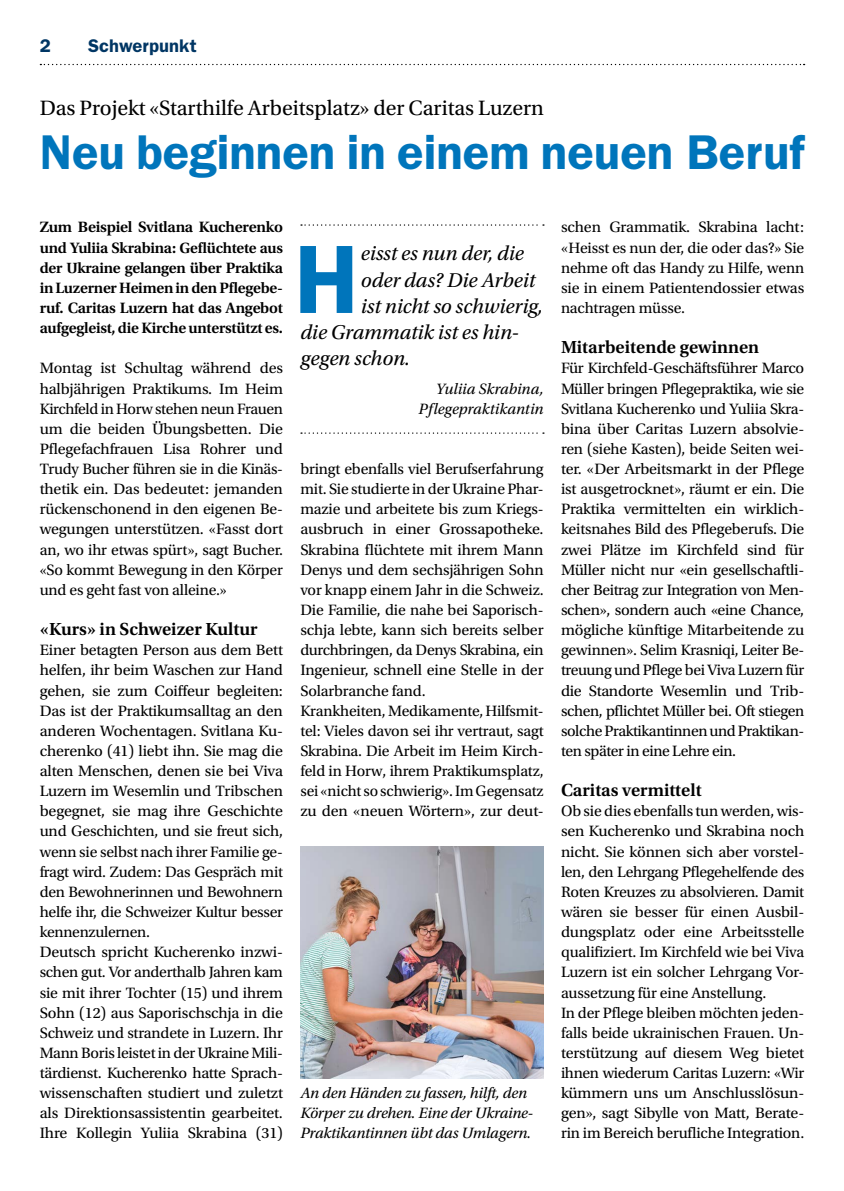
<style>
.page{position:relative;width:844px;height:1191px;background:#fff}
.page>*{position:absolute;margin:0;border:0;box-sizing:border-box;transform-origin:0 0}
.t1{font:600 97.48px "ITC Franklin Gothic Std";color:#0075bb}
.t2{font:600 49px "ITC Franklin Gothic Std";color:#0075bb}
.t3{font:21.88px "Utopia Std";color:#000}
.t4{font:italic 21px "Utopia Std";letter-spacing:-.005em;color:#000}
.t5{font:600 18.38px "Utopia Std";color:#000}
.t6{font:600 18.38px "ITC Franklin Gothic Std";letter-spacing:.005em;color:#003664}
.t7{font:15.75px/20.1px "Utopia Std";letter-spacing:-.01em;color:#000;text-align:justify}
.t8{font:600 15.75px/20.1px "Utopia Std";letter-spacing:-.02em;color:#000}
.t9{font:italic 15.75px/20.1px "Utopia Std";letter-spacing:-.01em;color:#000}
.t10{font:600 15.58px "Utopia Std";letter-spacing:-.02em;color:#000}
.s1{font-size:15.58px}
.s2{font-size:15.75px}
</style>
<div class="page">
<img style="left:300px;top:846px;width:243px;height:232px">
<svg style="left:301px;top:224px;width:243px;height:2px"></svg>
<svg style="left:301px;top:432px;width:243px;height:2px"></svg>
<svg style="left:40px;top:64px;width:764px;height:1px"></svg>
<p class="t6" style="left:40px;top:35px;width:13px">2</p>
<p class="t6" style="left:88px;top:35px;width:110px">Schwerpunkt</p>
<h3 class="t3" style="left:40px;top:96px;width:505px">Das Projekt «Starthilfe Arbeitsplatz» der Caritas Luzern</h3>
<h2 class="t2" style="left:40px;top:123px;width:765px">Neu beginnen in einem neuen Beruf</h2>
<p class="t8" style="left:40px;top:217px;width:245px">Zum Beispiel Svitlana Kucherenko und Yuliia Skrabina: <span class="s1">Geflüchtete aus</span></p>
<p class="t10" style="left:40px;top:259px;width:245px">der Ukraine gelangen <span class="s2">über Praktika</span></p>
<p class="t8" style="left:40px;top:278px;width:245px;text-align:justify">in Luzerner Heimen in den Pflegebe&shy;ruf. Caritas Luzern hat das Angebot aufgegleist, die Kirche unterstützt es.</p>
<p class="t7" style="left:40px;top:358px;width:245px">Montag ist Schultag während des halbjährigen Praktikums. Im Heim Kirchfeld in Horw stehen neun Frauen um die beiden Übungsbetten. Die Pflegefachfrauen Lisa Rohrer und Trudy Bucher führen sie in die Kinäs&shy;thetik ein. Das bedeutet: jemanden rückenschonend in den eigenen Be&shy;wegungen unterstützen. «Fasst dort an, wo ihr etwas spürt», sagt Bucher. «So kommt Bewegung in den Körper und es geht fast von alleine.»</p>
<p class="t5" style="left:40px;top:619px;width:219px">«Kurs» in Schweizer Kultur</p>
<p class="t7" style="left:40px;top:640px;width:245px;text-align:left">Einer betagten Person aus dem Bett helfen, ihr beim Waschen zur Hand gehen, sie zum Coiffeur begleiten:<br>Das ist der Praktikumsalltag an den anderen Wochentagen. Svitlana Ku&shy;cherenko (41) liebt ihn. Sie mag die alten Menschen, denen sie bei Viva Luzern im Wesemlin und Tribschen begegnet, sie mag ihre Geschichte und Geschichten, und sie freut sich, wenn sie selbst nach ihrer Familie ge&shy;fragt wird. Zudem: Das Gespräch mit den Bewohnerinnen und Bewohnern helfe ihr, die Schweizer Kultur besser kennenzulernen.<br>Deutsch spricht Kucherenko inzwi&shy;schen gut. Vor anderthalb Jahren kam sie mit ihrer Tochter (15) und ihrem Sohn (12) aus Saporischschja in die Schweiz und strandete in Luzern. Ihr Mann Boris leistet in der Ukraine Mili&shy;tärdienst. Kucherenko hatte Sprach&shy;wissenschaften studiert und zuletzt als Direktionsassistentin gearbeitet.<br>Ihre Kollegin Yuliia Skrabina (31)</p>
<h1 class="t1" style="left:294px;top:222px;width:66px">H</h1>
<h3 class="t4" style="left:361px;top:242px;width:164px">eisst es nun der, die</h3>
<h3 class="t4" style="left:361px;top:268px;width:176px">oder das? Die Arbeit</h3>
<h3 class="t4" style="left:361px;top:295px;width:184px">ist nicht so schwierig,</h3>
<h3 class="t4" style="left:300px;top:321px;width:220px">die Grammatik ist es hin-</h3>
<h3 class="t4" style="left:300px;top:347px;width:111px">gegen schon.</h3>
<p class="t9" style="left:418px;top:378px;width:127px;text-align:right">Yuliia Skrabina,<br>Pflegepraktikantin</p>
<p class="t7" style="left:300px;top:459px;width:245px;text-align:left">bringt ebenfalls viel Berufserfahrung mit. Sie studierte in der Ukraine Phar&shy;mazie und arbeitete bis zum Kriegs&shy;ausbruch in einer Grossapotheke.<br>Skrabina flüchtete mit ihrem Mann Denys und dem sechsjährigen Sohn vor knapp einem Jahr in die Schweiz.<br>Die Familie, die nahe bei Saporisch&shy;schja lebte, kann sich bereits selber durchbringen, da Denys Skrabina, ein Ingenieur, schnell eine Stelle in der Solarbranche fand.<br>Krankheiten, Medikamente, Hilfsmit&shy;tel: Vieles davon sei ihr vertraut, sagt Skrabina. Die Arbeit im Heim Kirch&shy;feld in Horw, ihrem Praktikumsplatz, sei «nicht so schwierig». Im Gegensatz zu den «neuen Wörtern», zur deut-</p>
<p class="t9" style="left:300px;top:1083px;width:234px">An den Händen zu fassen, hilft, den<br>Körper zu drehen. Eine der Ukraine-<br>Praktikantinnen übt das Umlagern.</p>
<p class="t7" style="left:561px;top:217px;width:245px">schen Grammatik. Skrabina lacht: «Heisst es nun der, die oder das?» Sie nehme oft das Handy zu Hilfe, wenn sie in einem Patientendossier etwas nachtragen müsse.</p>
<p class="t5" style="left:561px;top:337px;width:200px">Mitarbeitende gewinnen</p>
<p class="t7" style="left:561px;top:358px;width:245px">Für Kirchfeld-Geschäftsführer Marco Müller bringen Pflegepraktika, wie sie Svitlana Kucherenko und Yuliia Skra&shy;bina über Caritas Luzern absolvie&shy;ren (siehe Kasten), beide Seiten wei&shy;ter. «Der Arbeitsmarkt in der Pflege ist ausgetrocknet», räumt er ein. Die Praktika vermittelten ein wirklich&shy;keitsnahes Bild des Pflegeberufs. Die zwei Plätze im Kirchfeld sind für Müller nicht nur «ein gesellschaftli&shy;cher Beitrag zur Integration von Men&shy;schen», sondern auch «eine Chance, mögliche künftige Mitarbeitende zu gewinnen». Selim Krasniqi, Leiter Be&shy;treuung und Pflege bei Viva Luzern für die Standorte Wesemlin und Trib&shy;schen, pflichtet Müller bei. Oft stiegen solche Praktikantinnen und Praktikan&shy;ten später in eine Lehre ein.</p>
<p class="t5" style="left:561px;top:780px;width:142px">Caritas vermittelt</p>
<p class="t7" style="left:561px;top:801px;width:245px;text-align:left">Ob sie dies ebenfalls tun werden, wis&shy;sen Kucherenko und Skrabina noch nicht. Sie können sich aber vorstel&shy;len, den Lehrgang Pflegehelfende des Roten Kreuzes zu absolvieren. Damit wären sie besser für einen Ausbil&shy;dungsplatz oder eine Arbeitsstelle qualifiziert. Im Kirchfeld wie bei Viva Luzern ist ein solcher Lehrgang Vor&shy;aussetzung für eine Anstellung.<br>In der Pflege bleiben möchten jeden&shy;falls beide ukrainischen Frauen. Un&shy;terstützung auf diesem Weg bietet ihnen wiederum Caritas Luzern: «Wir kümmern uns um Anschlusslösun&shy;gen», sagt Sibylle von Matt, Berate&shy;rin im Bereich berufliche Integration.</p>
</div>
